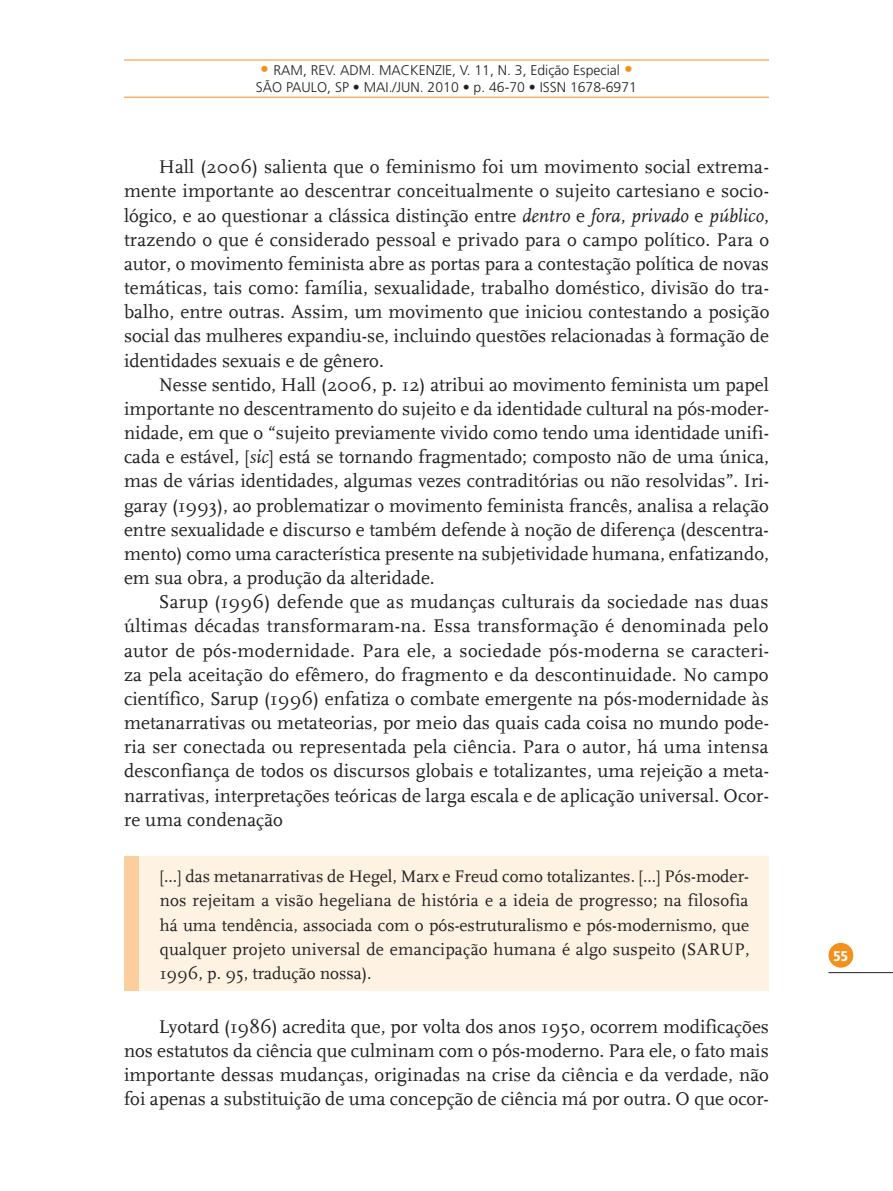
<style>
.page{position:relative;width:893px;height:1191px;background:#fff}
.page>*{position:absolute;margin:0;border:0;box-sizing:border-box;transform-origin:0 0}
.t1{font:19.25px/24.2px "FF Scala Definitive";color:#231f20;text-align:justify}
.t2{font:17.5px/24.2px "FF Scala Definitive";letter-spacing:.01em;color:#231f20;text-align:justify}
.t3{font:300 14px/16.8px "Frutiger LT Std";color:#231f20}
.t4{font:900 condensed 14px "Frutiger LT Std";color:#fff}
.s1{font-size:17.5px;color:#f4901d}
.s2{font-style:italic}
</style>
<div class="page">
<div style="left:828px;top:943px;width:25px;height:24px;background:#f4901d;border-radius:50%"></div>
<hr style="left:828px;top:972px;width:65px;height:1px;background:#231f20">
<hr style="left:124px;top:97px;width:645px;height:1px;background:#f4901d">
<hr style="left:124px;top:60px;width:645px;height:1px;background:#f4901d">
<div style="left:124px;top:856px;width:16px;height:135px;background:#fcce9d"></div>
<div style="left:140px;top:856px;width:629px;height:135px;background:#fef2e3"></div>
<p class="t3" style="left:256px;top:62px;width:383px"><span class="s1">•</span> RAM, REV. ADM. MACKENZIE, V. 11, N. 3, Edição Especial <span class="s1">•<br></span>SÃO PAULO, SP • MAI./JUN. 2010 • p. 46-70 • ISSN 1678-6971</p>
<p class="t1" style="left:124px;top:155px;width:647px;text-indent:35px">Hall (2006) salienta que o feminismo foi um movimento social extrema&shy;mente importante ao descentrar conceitualmente o sujeito cartesiano e socio&shy;lógico, e ao questionar a clássica distinção entre <span class="s2">dentro</span> e <span class="s2">fora</span>, <span class="s2">privado</span> e <span class="s2">público</span>, trazendo o que é considerado pessoal e privado para o campo político. Para o autor, o movimento feminista abre as portas para a contestação política de novas temáticas, tais como: família, sexualidade, trabalho doméstico, divisão do tra&shy;balho, entre outras. Assim, um movimento que iniciou contestando a posição social das mulheres expandiu-se, incluindo questões relacionadas à formação de identidades sexuais e de gênero.</p>
<p class="t1" style="left:124px;top:373px;width:646px;text-indent:35px">Nesse sentido, Hall (2006, p. 12) atribui ao movimento feminista um papel importante no descentramento do sujeito e da identidade cultural na pós-moder&shy;nidade, em que o “sujeito previamente vivido como tendo uma identidade unifi&shy;cada e estável, [<span class="s2">sic</span>] está se tornando fragmentado; composto não de uma única, mas de várias identidades, algumas vezes contraditórias ou não resolvidas”. Iri&shy;garay (1993), ao problematizar o movimento feminista francês, analisa a relação entre sexualidade e discurso e também defende à noção de diferença (descentra&shy;mento) como uma característica presente na subjetividade humana, enfatizando, em sua obra, a produção da alteridade.</p>
<p class="t1" style="left:124px;top:590px;width:646px;text-indent:35px">Sarup (1996) defende que as mudanças culturais da sociedade nas duas últimas décadas transformaram-na. Essa transformação é denominada pelo autor de pós-modernidade. Para ele, a sociedade pós-moderna se caracteri&shy;za pela aceitação do efêmero, do fragmento e da descontinuidade. No campo científico, Sarup (1996) enfatiza o combate emergente na pós-modernidade às metanarrativas ou metateorias, por meio das quais cada coisa no mundo pode&shy;ria ser conectada ou representada pela ciência. Para o autor, há uma intensa desconfiança de todos os discursos globais e totalizantes, uma rejeição a meta&shy;narrativas, interpretações teóricas de larga escala e de aplicação universal. Ocor&shy;re uma condenação</p>
<p class="t2" style="left:160px;top:864px;width:591px">[...] das metanarrativas de Hegel, Marx e Freud como totalizantes. [...] Pós-moder&shy;nos rejeitam a visão hegeliana de história e a ideia de progresso; na filosofia há uma tendência, associada com o pós-estruturalismo e pós-modernismo, que qualquer projeto universal de emancipação humana é algo suspeito (SARUP, 1996, p. 95, tradução nossa).</p>
<p class="t1" style="left:124px;top:1014px;width:646px;text-indent:35px">Lyotard (1986) acredita que, por volta dos anos 1950, ocorrem modificações nos estatutos da ciência que culminam com o pós-moderno. Para ele, o fato mais importante dessas mudanças, originadas na crise da ciência e da verdade, não foi apenas a substituição de uma concepção de ciência má por outra. O que ocor-</p>
<p class="t4" style="left:834px;top:947px;width:16px">55</p>
</div>
